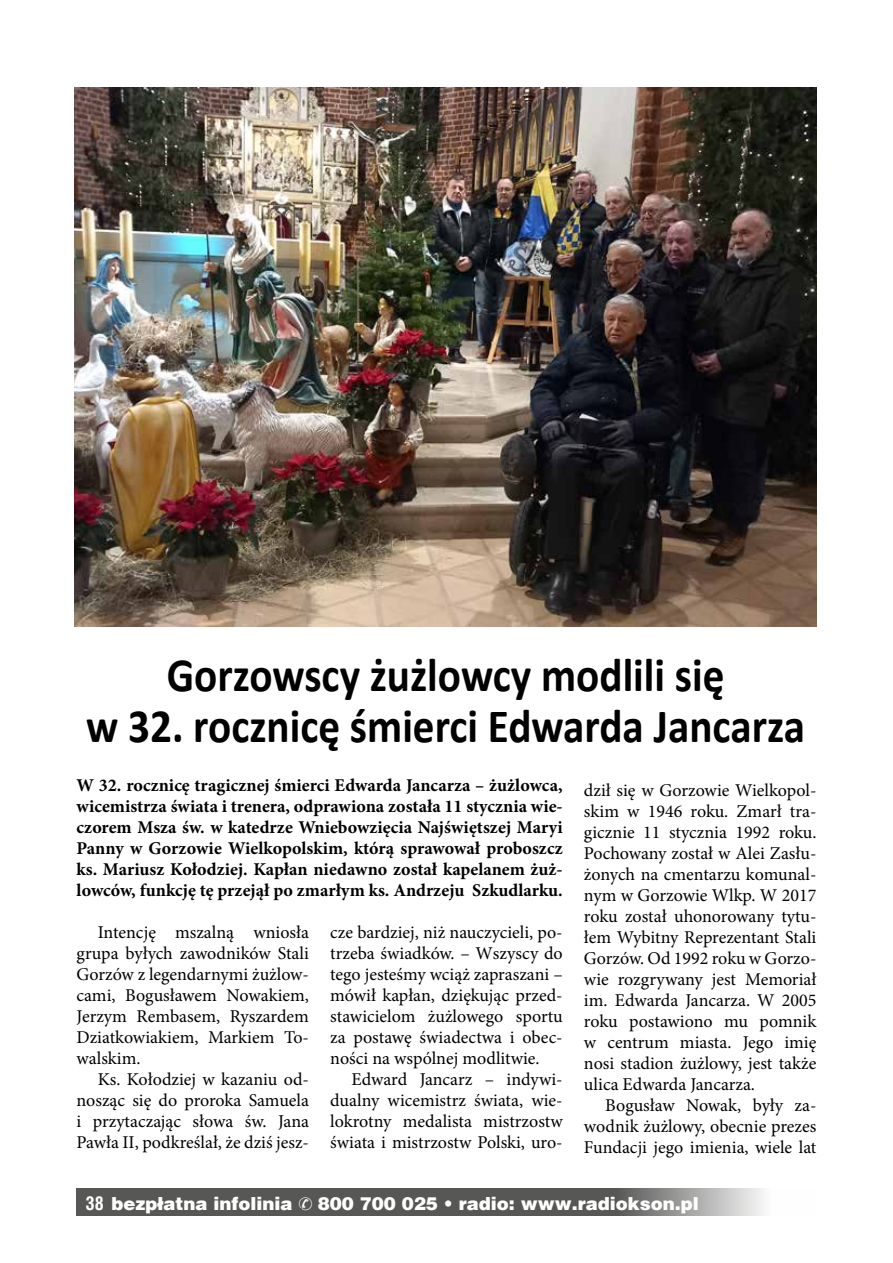
<style>
.page{position:relative;width:893px;height:1263px;background:#fff}
.page>*{position:absolute;margin:0;border:0;box-sizing:border-box;transform-origin:0 0}
.t1{font:700 48px/51px "Calibri";color:#000;text-align:center;scale:.9 1}
.t2{font:18px/21px "Minion Pro";color:#000;text-align:justify}
.t3{font:700 18px/21px "Minion Pro";color:#000;text-align:justify}
.t4{font:900 18px "Switzerland";color:#fff}
.s1{font-family:"Switzerland Condensed";font-weight:700}
</style>
<div class="page">
<svg style="left:77px;top:1188px;width:687px;height:28px;fill:#575756"></svg>
<img style="left:75px;top:87px;width:741px;height:539px">
<svg style="left:299px;top:1197px;width:13px;height:13px"></svg>
<h1 class="t1" style="left:86px;top:649px;width:800px">Gorzowscy żużlowcy modlili się<br>w 32. rocznicę śmierci Edwarda Jancarza</h1>
<p class="t3" style="left:77px;top:775px;width:488px">W 32. rocznicę tragicznej śmierci Edwarda Jancarza – żużlowca, wicemistrza świata i trenera, odprawiona została 11 stycznia wie&shy;czorem Msza św. w katedrze Wniebowzięcia Najświętszej Maryi Panny w Gorzowie Wielkopolskim, którą sprawował proboszcz ks. Mariusz Kołodziej. Kapłan niedawno został kapelanem żuż&shy;lowców, funkcję tę przejął po zmarłym ks. Andrzeju Szkudlarku.</p>
<p class="t2" style="left:77px;top:921px;width:234px;text-indent:21px">Intencję mszalną wniosła grupa byłych zawodników Stali Gorzów z legendarnymi żużlow&shy;cami, Bogusławem Nowakiem, Jerzym Rembasem, Ryszardem Dziatkowiakiem, Markiem To&shy;walskim.</p>
<p class="t2" style="left:77px;top:1068px;width:234px;text-indent:21px">Ks. Kołodziej w kazaniu od&shy;nosząc się do proroka Samuela i przytaczając słowa św. Jana Pawła II, podkreślał, że dziś jesz-</p>
<p class="t2" style="left:584px;top:779px;width:234px">dził się w Gorzowie Wielkopol&shy;skim w 1946 roku. Zmarł tra&shy;gicznie 11 stycznia 1992 roku.<br>Pochowany został w Alei Zasłu&shy;żonych na cmentarzu komunal&shy;nym w Gorzowie Wlkp. W 2017 roku został uhonorowany tytu&shy;łem Wybitny Reprezentant Stali Gorzów. Od 1992 roku w Gorzo&shy;wie rozgrywany jest Memoriał im. Edwarda Jancarza. W 2005 roku postawiono mu pomnik w centrum miasta. Jego imię nosi stadion żużlowy, jest także ulica Edwarda Jancarza.</p>
<p class="t2" style="left:584px;top:1095px;width:234px;text-indent:21px">Bogusław Nowak, były za&shy;wodnik żużlowy, obecnie prezes Fundacji jego imienia, wiele lat</p>
<p class="t2" style="left:330px;top:922px;width:234px">cze bardziej, niż nauczycieli, po&shy;trzeba świadków. – Wszyscy do tego jesteśmy wciąż zapraszani – mówił kapłan, dziękując przed&shy;stawicielom żużlowego sportu za postawę świadectwa i obec&shy;ności na wspólnej modlitwie.</p>
<p class="t2" style="left:330px;top:1069px;width:234px;text-indent:21px">Edward Jancarz – indywi&shy;dualny wicemistrz świata, wie&shy;lokrotny medalista mistrzostw świata i mistrzostw Polski, uro-</p>
<p class="t4" style="left:86px;top:1193px;width:208px"><span class="s1">38</span> bezpłatna infolinia</p>
<p class="t4" style="left:318px;top:1193px;width:383px">800 700 025 • radio: www.radiokson.pl</p>
</div>
